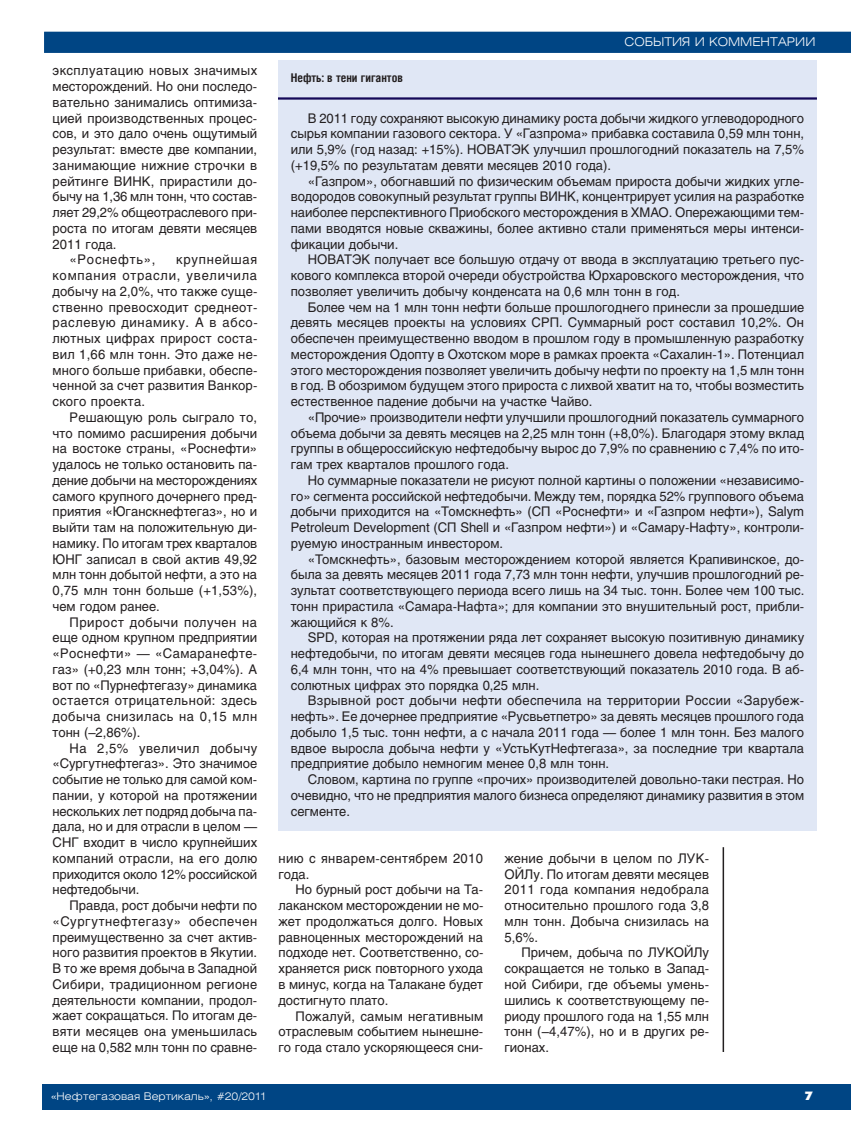
<style>
.page{position:relative;width:851px;height:1127px;background:#fff}
.page>*{position:absolute;margin:0;border:0;box-sizing:border-box;transform-origin:0 0}
.t1{font:13.2px/15.8px "Helios";color:#231f20;text-align:justify}
.t2{font:13.2px/15.8px "Helios";letter-spacing:.03em;color:#231f20}
.t3{font:13.2px "Helios";letter-spacing:.035em;color:#231f20}
.t4{font:13.2px "Helios";letter-spacing:.025em;color:#231f20}
.t5{font:13.2px "Helios";letter-spacing:.06em;color:#231f20}
.t6{font:300 12px "Helios Ext";color:#fff}
.t7{font:700 12px "Helios Cond";color:#231f20}
.t8{font:12px "Futura Futuris XC";color:#fff}
.t9{font:300 10.5px "Helios Ext";color:#fff}
</style>
<div class="page">
<div style="left:43px;top:1084px;width:807px;height:26px;background:#004584"></div>
<svg style="left:44px;top:31px;width:806px;height:22px;background:#084b88"></svg>
<hr style="left:722px;top:847px;width:2px;height:205px;background:#231f20">
<div style="left:278px;top:98px;width:538px;height:733px;background:#e0e7f5"></div>
<div style="left:278px;top:60px;width:538px;height:38px;background:#e0e7f5"></div>
<hr style="left:278px;top:97px;width:538px;height:3px;background:#140858">
<p class="t3" style="left:53px;top:66px;width:206px">эксплуатацию новых значимых</p>
<p class="t1" style="left:53px;top:80px;width:206px">месторождений. Но они последо-</p>
<p class="t1" style="left:53px;top:96px;width:206px">вательно занимались оптимиза-</p>
<p class="t1" style="left:53px;top:111px;width:206px">цией производственных процес-</p>
<p class="t1" style="left:53px;top:127px;width:206px">сов, и это дало очень ощутимый</p>
<p class="t1" style="left:53px;top:143px;width:206px">результат: вместе две компании,</p>
<p class="t4" style="left:53px;top:160px;width:206px">занимающие нижние строчки в</p>
<p class="t1" style="left:53px;top:174px;width:206px">рейтинге ВИНК, прирастили до-</p>
<p class="t1" style="left:53px;top:190px;width:206px">бычу на 1,36 млн тонн, что состав-</p>
<p class="t1" style="left:53px;top:206px;width:206px">ляет 29,2% общеотраслевого при-</p>
<p class="t1" style="left:53px;top:222px;width:206px">роста по итогам девяти месяцев</p>
<p class="t1" style="left:53px;top:237px;width:65px">2011 года.</p>
<p class="t5" style="left:70px;top:255px;width:87px">«Роснефть»,</p>
<p class="t1" style="left:53px;top:253px;width:207px;text-indent:123px">крупнейшая компания отрасли, увеличила добычу на 2,0%, что также суще&shy;ственно превосходит среднеот&shy;раслевую динамику. А в абсо&shy;лютных цифрах прирост соста&shy;вил 1,66 млн тонн. Это даже не&shy;много больше прибавки, обеспе&shy;ченной за счет развития Ванкор&shy;ского проекта.</p>
<p class="t1" style="left:53px;top:411px;width:206px;text-indent:17px">Решающую роль сыграло то, что помимо расширения добычи на востоке страны, «Роснефти» удалось не только остановить па&shy;дение добычи на месторождениях самого крупного дочернего пред&shy;приятия «Юганскнефтегаз», но и выйти там на положительную ди&shy;намику. По итогам трех кварталов ЮНГ записал в свой актив 49,92 млн тонн добытой нефти, а это на 0,75 млн тонн больше (+1,53%), чем годом ранее.</p>
<p class="t1" style="left:53px;top:615px;width:206px;text-indent:17px">Прирост добычи получен на еще одном крупном предприятии «Роснефти» — «Самаранефте&shy;газ» (+0,23 млн тонн; +3,04%). А вот по «Пурнефтегазу» динамика остается отрицательной: здесь добыча снизилась на 0,15 млн тонн (–2,86%).</p>
<p class="t1" style="left:53px;top:741px;width:206px;text-indent:17px">На 2,5% увеличил добычу «Сургутнефтегаз». Это значимое событие не только для самой ком&shy;пании, у которой на протяжении нескольких лет подряд добыча па&shy;дала, но и для отрасли в целом — СНГ входит в число крупнейших компаний отрасли, на его долю приходится около 12% российской нефтедобычи.</p>
<p class="t1" style="left:53px;top:899px;width:206px;text-indent:17px">Правда, рост добычи нефти по «Сургутнефтегазу» обеспечен преимущественно за счет актив&shy;ного развития проектов в Якутии.<br>В то же время добыча в Западной Сибири, традиционном регионе деятельности компании, продол&shy;жает сокращаться. По итогам де&shy;вяти месяцев она уменьшилась еще на 0,582 млн тонн по сравне-</p>
<p class="t7" style="left:291px;top:74px;width:114px">Нефть: в тени гигантов</p>
<p class="t6" style="left:624px;top:37px;width:192px">СОБЫТИЯ И КОММЕНТАРИИ</p>
<p class="t1" style="left:291px;top:111px;width:515px;text-indent:17px">В 2011 году сохраняют высокую динамику роста добычи жидкого углеводородного сырья компании газового сектора. У «Газпрома» прибавка составила 0,59 млн тонн, или 5,9% (год назад: +15%). НОВАТЭК улучшил прошлогодний показатель на 7,5% (+19,5% по результатам девяти месяцев 2010 года).</p>
<p class="t1" style="left:291px;top:174px;width:515px;text-indent:17px">«Газпром», обогнавший по физическим объемам прироста добычи жидких угле&shy;водородов совокупный результат группы ВИНК, концентрирует усилия на разработке наиболее перспективного Приобского месторождения в ХМАО. Опережающими тем&shy;пами вводятся новые скважины, более активно стали применяться меры интенси&shy;фикации добычи.</p>
<p class="t1" style="left:291px;top:253px;width:515px;text-indent:17px">НОВАТЭК получает все большую отдачу от ввода в эксплуатацию третьего пус&shy;кового комплекса второй очереди обустройства Юрхаровского месторождения, что позволяет увеличить добычу конденсата на 0,6 млн тонн в год.</p>
<p class="t1" style="left:291px;top:300px;width:515px;text-indent:17px">Более чем на 1 млн тонн нефти больше прошлогоднего принесли за прошедшие девять месяцев проекты на условиях СРП. Суммарный рост составил 10,2%. Он обеспечен преимущественно вводом в прошлом году в промышленную разработку месторождения Одопту в Охотском море в рамках проекта «Сахалин-1». Потенциал этого месторождения позволяет увеличить добычу нефти по проекту на 1,5 млн тонн в год. В обозримом будущем этого прироста с лихвой хватит на то, чтобы возместить естественное падение добычи на участке Чайво.</p>
<p class="t1" style="left:291px;top:411px;width:515px;text-indent:17px">«Прочие» производители нефти улучшили прошлогодний показатель суммарного объема добычи за девять месяцев на 2,25 млн тонн (+8,0%). Благодаря этому вклад группы в общероссийскую нефтедобычу вырос до 7,9% по сравнению с 7,4% по ито&shy;гам трех кварталов прошлого года.</p>
<p class="t1" style="left:291px;top:474px;width:515px;text-indent:17px">Но суммарные показатели не рисуют полной картины о положении «независимо&shy;го» сегмента российской нефтедобычи. Между тем, порядка 52% группового объема добычи приходится на «Томскнефть» (СП «Роснефти» и «Газпром нефти»), Salym Petroleum Development (СП Shell и «Газпром нефти») и «Самару-Нафту», контроли&shy;руемую иностранным инвестором.</p>
<p class="t1" style="left:291px;top:552px;width:515px;text-indent:17px">«Томскнефть», базовым месторождением которой является Крапивинское, до&shy;была за девять месяцев 2011 года 7,73 млн тонн нефти, улучшив прошлогодний ре&shy;зультат соответствующего периода всего лишь на 34 тыс. тонн. Более чем 100 тыс. тонн прирастила «Самара-Нафта»; для компании это внушительный рост, прибли&shy;жающийся к 8%.</p>
<p class="t1" style="left:291px;top:631px;width:515px;text-indent:17px">SPD, которая на протяжении ряда лет сохраняет высокую позитивную динамику нефтедобычи, по итогам девяти месяцев года нынешнего довела нефтедобычу до 6,4 млн тонн, что на 4% превышает соответствующий показатель 2010 года. В аб&shy;солютных цифрах это порядка 0,25 млн.</p>
<p class="t1" style="left:291px;top:694px;width:515px;text-indent:17px">Взрывной рост добычи нефти обеспечила на территории России «Зарубеж&shy;нефть». Ее дочернее предприятие «Русвьетпетро» за девять месяцев прошлого года добыло 1,5 тыс. тонн нефти, а с начала 2011 года — более 1 млн тонн. Без малого вдвое выросла добыча нефти у «УстьКутНефтегаза», за последние три квартала предприятие добыло немногим менее 0,8 млн тонн.</p>
<p class="t1" style="left:291px;top:773px;width:515px;text-indent:17px">Словом, картина по группе «прочих» производителей довольно-таки пестрая. Но очевидно, что не предприятия малого бизнеса определяют динамику развития в этом сегменте.</p>
<p class="t2" style="left:278px;top:852px;width:206px">нию с январем-сентябрем 2010 года.</p>
<p class="t1" style="left:278px;top:883px;width:206px;text-indent:17px">Но бурный рост добычи на Та&shy;лаканском месторождении не мо&shy;жет продолжаться долго. Новых равноценных месторождений на подходе нет. Соответственно, со&shy;храняется риск повторного ухода в минус, когда на Талакане будет достигнуто плато.</p>
<p class="t1" style="left:278px;top:1009px;width:206px;text-indent:17px">Пожалуй, самым негативным отраслевым событием нынешне&shy;го года стало ускоряющееся сни-</p>
<p class="t1" style="left:504px;top:852px;width:206px">жение добычи в целом по ЛУК-ОЙЛу. По итогам девяти месяцев 2011 года компания недобрала относительно прошлого года 3,8 млн тонн. Добыча снизилась на 5,6%.</p>
<p class="t1" style="left:504px;top:946px;width:206px;text-indent:17px">Причем, добыча по ЛУКОЙЛу сокращается не только в Запад&shy;ной Сибири, где объемы умень&shy;шились к соответствующему пе&shy;риоду прошлого года на 1,55 млн тонн (–4,47%), но и в других ре&shy;гионах.</p>
<p class="t9" style="left:51px;top:1092px;width:216px">«Нефтегазовая Вертикаль», #20/2011</p>
<p class="t8" style="left:804px;top:1091px;width:10px">7</p>
</div>
